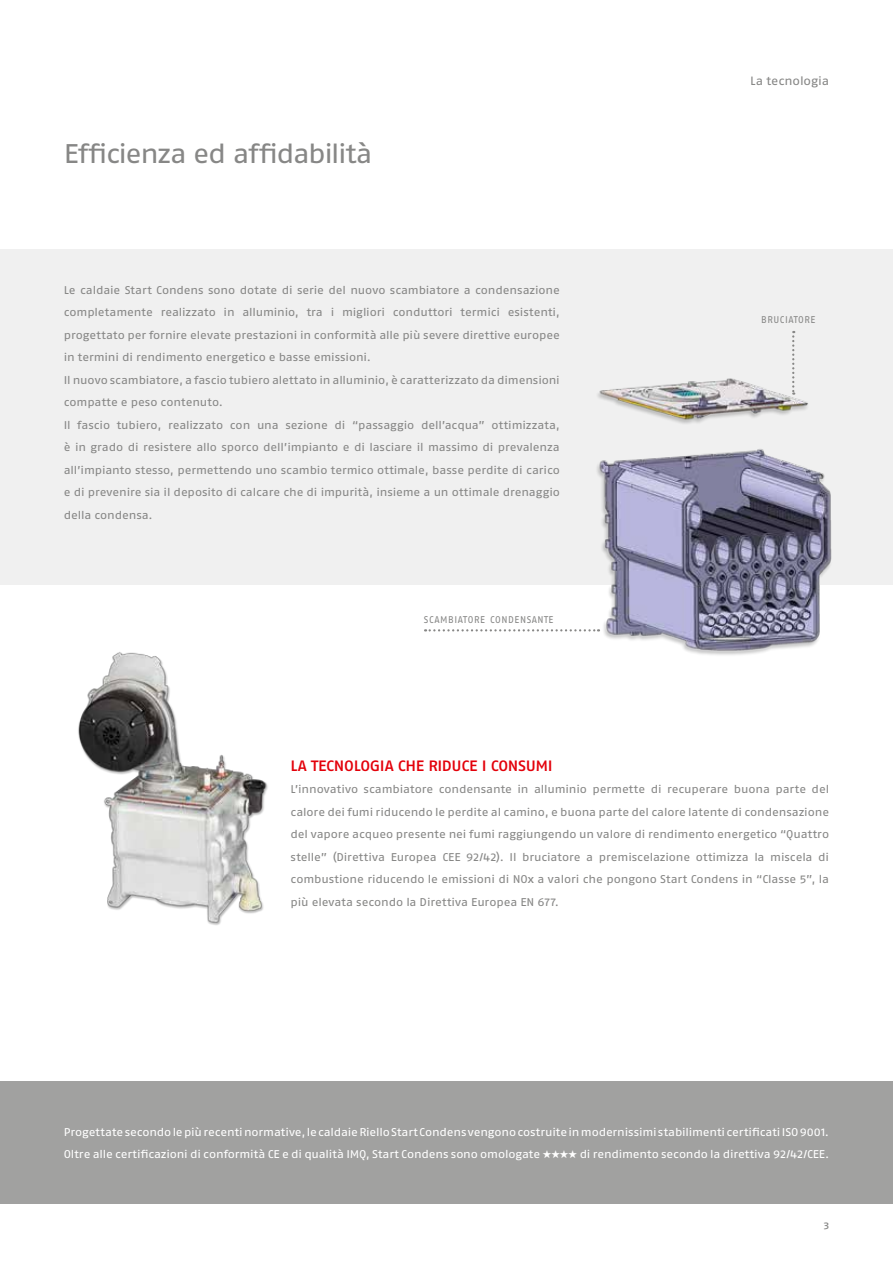
<style>
.page{position:relative;width:893px;height:1263px;background:#fff}
.page>*{position:absolute;margin:0;border:0;box-sizing:border-box;transform-origin:0 0}
.t1{font:27px "Fago Ex Regular Lf";letter-spacing:-.05em;color:#878786}
.t2{font:15px "Fago Ex Med Lf";letter-spacing:-.02em;color:#e3000a}
.t3{font:12px "Fago Ex Regular Lf";letter-spacing:-.01em;color:#878786}
.t4{font:11.25px/22.5px "Fago Ex Regular Lf";letter-spacing:-.01em;color:#878786}
.t5{font:11.25px/22.5px "Fago Ex Regular Lf";letter-spacing:-.01em;color:#fff}
.t6{font:9.75px "Fago Ex Regular Lf";letter-spacing:.065em;color:#878786;scale:.9 1}
.t7{font:9.75px "Fago Ex Med Lf";color:#878786}
</style>
<div class="page">
<div style="left:0;top:1081px;width:893px;height:123px;background:#a1a1a0"></div>
<div style="left:0;top:250px;width:893px;height:335px;background:#f0f0f0"></div>
<img style="left:579px;top:363px;width:253px;height:292px">
<svg style="left:425px;top:629px;width:174px;height:2px"></svg>
<svg style="left:792px;top:331px;width:2px;height:64px"></svg>
<img style="left:78px;top:652px;width:190px;height:273px">
<h1 class="t1" style="left:64px;top:138px;width:310px">Efficienza ed affidabilità</h1>
<p class="t4" style="left:64px;top:278px;width:498px">Le caldaie Start Condens sono dotate di serie del nuovo scambiatore a condensazione completamente realizzato in alluminio, tra i migliori conduttori termici esistenti, progettato per fornire elevate prestazioni in conformità alle più severe direttive europee in termini di rendimento energetico e basse emissioni.<br>Il nuovo scambiatore, a fascio tubiero alettato in alluminio, è caratterizzato da dimensioni compatte e peso contenuto.<br>Il fascio tubiero, realizzato con una sezione di “passaggio dell’acqua” ottimizzata, è in grado di resistere allo sporco dell’impianto e di lasciare il massimo di prevalenza all’impianto stesso, permettendo uno scambio termico ottimale, basse perdite di carico e di prevenire sia il deposito di calcare che di impurità, insieme a un ottimale drenaggio della condensa.</p>
<p class="t6" style="left:424px;top:614px;width:145px">sCAMBIATORE CONDENSANTE</p>
<p class="t3" style="left:750px;top:74px;width:81px">La tecnologia</p>
<p class="t6" style="left:761px;top:314px;width:62px">BRUCIATORE</p>
<h2 class="t2" style="left:291px;top:757px;width:264px">LA TECNOLOGIA CHE RIDUCE I CONSUMI</h2>
<p class="t4" style="left:291px;top:778px;width:540px;text-align:justify">L’innovativo scambiatore condensante in alluminio permette di recuperare buona parte del calore dei fumi riducendo le perdite al camino, e buona parte del calore latente di condensazione del vapore acqueo presente nei fumi raggiungendo un valore di rendimento energetico “Quattro stelle” (Direttiva Europea CEE 92/42). Il bruciatore a premiscelazione ottimizza la miscela di combustione riducendo le emissioni di NOx a valori che pongono Start Condens in “Classe 5”, la più elevata secondo la Direttiva Europea EN 677.</p>
<p class="t5" style="left:64px;top:1120px;width:767px">Progettate secondo le più recenti normative, le caldaie Riello Start Condens vengono costruite in modernissimi stabilimenti certificati ISO 9001.<br>Oltre alle certificazioni di conformità CE e di qualità IMQ, Start Condens sono omologate ★★★★ di rendimento secondo la direttiva 92/42/CEE.</p>
<p class="t7" style="left:824px;top:1219px;width:7px">3</p>
</div>
